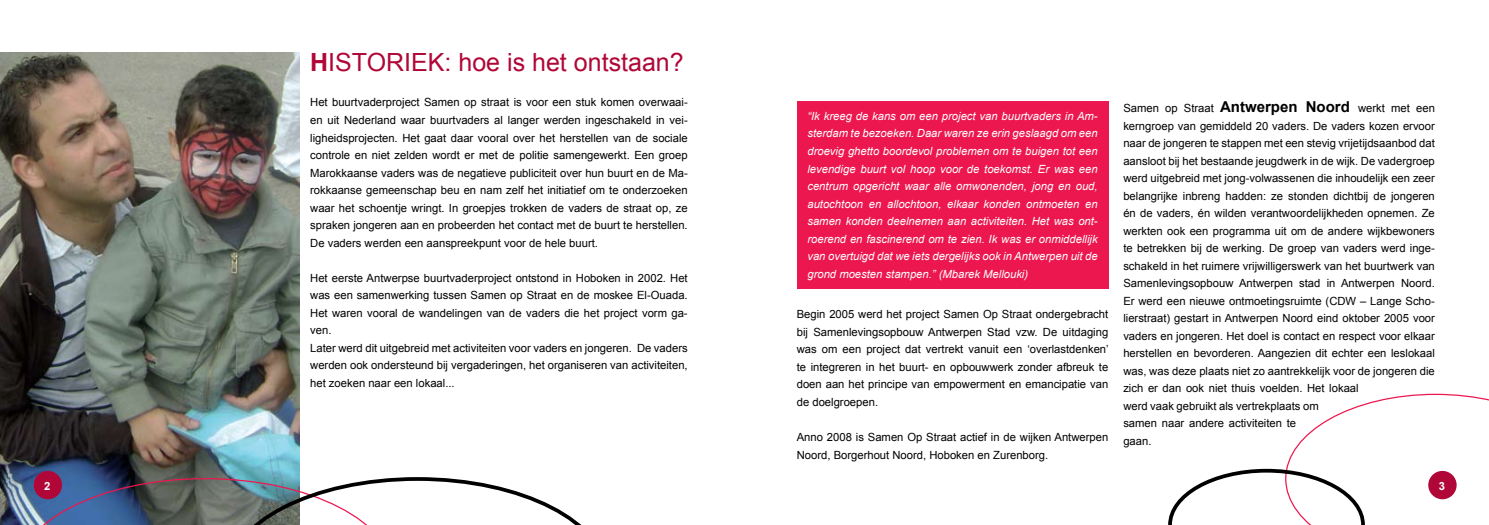
<style>
.page{position:relative;width:1489px;height:525px;background:#fff}
.page>*{position:absolute;margin:0;border:0;box-sizing:border-box;transform-origin:0 0}
.t1{font:25px "Arial";color:#b00738}
.t2{font:11.25px/17.5px "Arial";color:#000}
.t3{font:italic 11.25px/17.5px "Arial";color:#fff;text-align:justify}
.t4{font:700 11.25px "Arial";color:#fff}
.s1{font-weight:700}
.s2{font-weight:700;font-size:15px}
</style>
<div class="page">
<img style="left:0;top:52px;width:299px;height:472px">
<div style="left:796px;top:101px;width:312px;height:187px;background:#ed174f"></div>
<svg style="left:1168px;top:393px;width:320px;height:131px"></svg>
<svg style="left:15px;top:477px;width:565px;height:47px"></svg>
<div style="left:34px;top:470px;width:28px;height:29px;background:#b00738;border-radius:50%"></div>
<div style="left:1428px;top:470px;width:28px;height:29px;background:#b00738;border-radius:50%"></div>
<h1 class="t1" style="left:310px;top:49px;width:375px"><span class="s1">H</span>ISTORIEK: hoe is het ontstaan?</h1>
<p class="t2" style="left:310px;top:94px;width:379px;text-align:justify">Het buurtvaderproject Samen op straat is voor een stuk komen overwaai&shy;en uit Nederland waar buurtvaders al langer werden ingeschakeld in vei&shy;ligheidsprojecten. Het gaat daar vooral over het herstellen van de sociale controle en niet zelden wordt er met de politie samengewerkt. Een groep Marokkaanse vaders was de negatieve publiciteit over hun buurt en de Ma&shy;rokkaanse gemeenschap beu en nam zelf het initiatief om te onderzoeken waar het schoentje wringt. In groepjes trokken de vaders de straat op, ze spraken jongeren aan en probeerden het contact met de buurt te herstellen.<br>De vaders werden een aanspreekpunt voor de hele buurt.</p>
<p class="t2" style="left:310px;top:269px;width:379px">Het eerste Antwerpse buurtvaderproject ontstond in Hoboken in 2002. Het was een samenwerking tussen Samen op Straat en de moskee El-Ouada.<br>Het waren vooral de wandelingen van de vaders die het project vorm ga&shy;ven.<br>Later werd dit uitgebreid met activiteiten voor vaders en jongeren. De vaders werden ook ondersteund bij vergaderingen, het organiseren van activiteiten, het zoeken naar een lokaal...</p>
<p class="t3" style="left:807px;top:107px;width:292px">“Ik kreeg de kans om een project van buurtvaders in Am&shy;sterdam te bezoeken. Daar waren ze erin geslaagd om een droevig ghetto boordevol problemen om te buigen tot een levendige buurt vol hoop voor de toekomst. Er was een centrum opgericht waar alle omwonenden, jong en oud, autochtoon en allochtoon, elkaar konden ontmoeten en samen konden deelnemen aan activiteiten. Het was ont&shy;roerend en fascinerend om te zien. Ik was er onmiddellijk van overtuigd dat we iets dergelijks ook in Antwerpen uit de grond moesten stampen.” (Mbarek Mellouki)</p>
<p class="t2" style="left:796px;top:305px;width:313px;text-align:justify">Begin 2005 werd het project Samen Op Straat ondergebracht bij Samenlevingsopbouw Antwerpen Stad vzw. De uitdaging was om een project dat vertrekt vanuit een ‘overlastdenken’ te integreren in het buurt- en opbouwwerk zonder afbreuk te doen aan het principe van empowerment en emancipatie van de doelgroepen.</p>
<p class="t2" style="left:796px;top:428px;width:313px">Anno 2008 is Samen Op Straat actief in de wijken Antwerpen<br>Noord, Borgerhout Noord, Hoboken en Zurenborg.</p>
<p class="t2" style="left:1123px;top:99px;width:313px">Samen op Straat <span class="s2">Antwerpen Noord</span> werkt met een kerngroep van gemiddeld 20 vaders. De vaders kozen ervoor naar de jongeren te stappen met een stevig vrijetijdsaanbod dat aansloot bij het bestaande jeugdwerk in de wijk. De vadergroep werd uitgebreid met jong-volwassenen die inhoudelijk een zeer belangrijke inbreng hadden: ze stonden dichtbij de jongeren én de vaders, én wilden verantwoordelijkheden opnemen. Ze werkten ook een programma uit om de andere wijkbewoners te betrekken bij de werking. De groep van vaders werd inge&shy;schakeld in het ruimere vrijwilligerswerk van het buurtwerk van Samenlevingsopbouw Antwerpen stad in Antwerpen Noord.<br>Er werd een nieuwe ontmoetingsruimte (CDW – Lange Scho&shy;lierstraat) gestart in Antwerpen Noord eind oktober 2005 voor vaders en jongeren. Het doel is contact en respect voor elkaar herstellen en bevorderen. Aangezien dit echter een leslokaal was, was deze plaats niet zo aantrekkelijk voor de jongeren die zich er dan ook niet thuis voelden. Het lokaal<br>werd vaak gebruikt als vertrekplaats om<br>samen naar andere activiteiten te<br>gaan.</p>
<p class="t4" style="left:44px;top:479px;width:8px">2</p>
<p class="t4" style="left:1438px;top:479px;width:8px">3</p>
</div>
